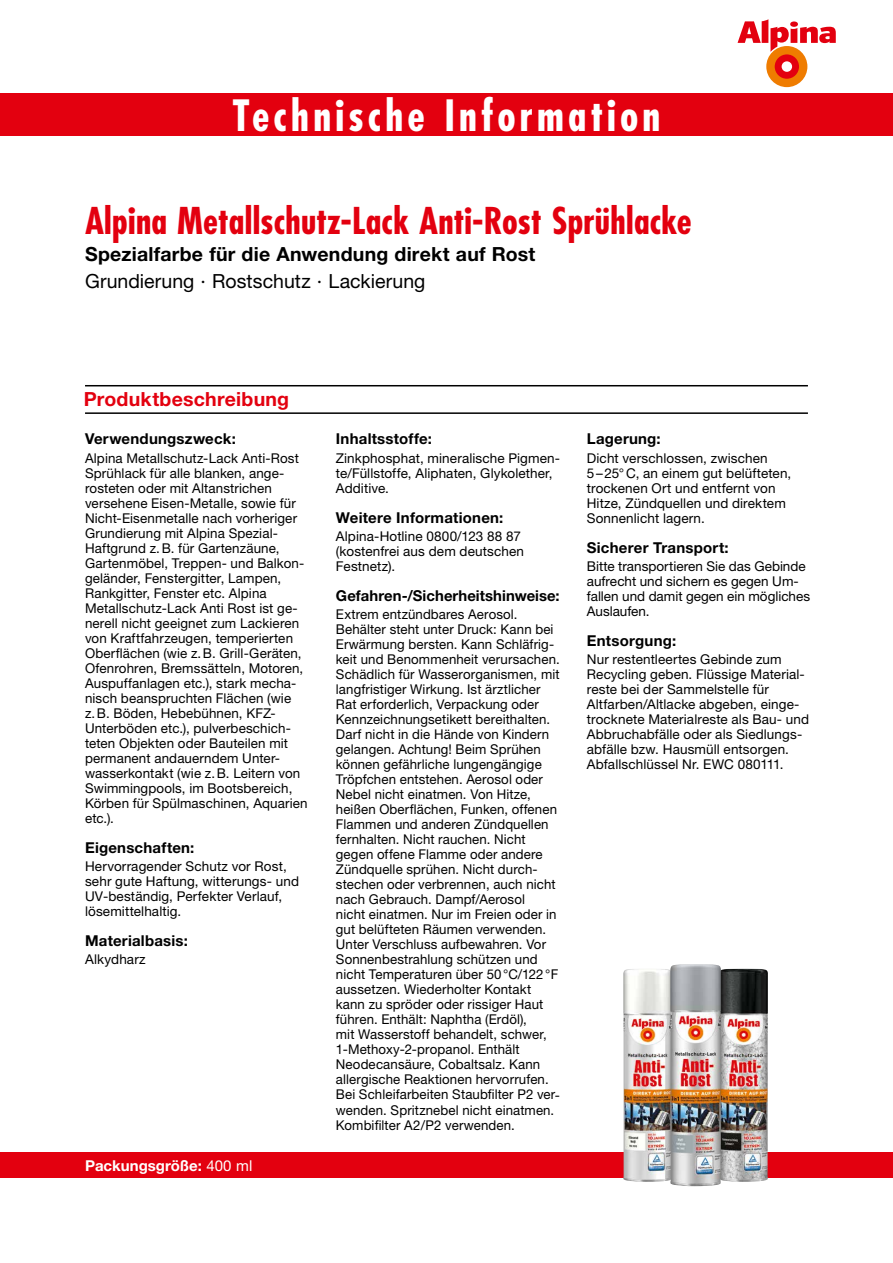
<style>
.page{position:relative;width:893px;height:1263px;background:#fff}
.page>*{position:absolute;margin:0;border:0;box-sizing:border-box;transform-origin:0 0}
.t1{font:700 condensed 42px "Futura Std";letter-spacing:.095em;color:#fff}
.t2{font:700 condensed 36px "Futura Std";letter-spacing:.005em;color:#e3000f}
.t3{font:700 19.5px "Helvetica Neue LT Std";letter-spacing:.01em;color:#000}
.t4{font:19.5px "Helvetica Neue LT Std";color:#000}
.t5{font:700 19.5px "Helvetica Neue LT Std";letter-spacing:.01em;color:#e3000f}
.t6{font:700 15px "Helvetica Neue LT Std";letter-spacing:.015em;color:#000}
.t7{font:700 15px "Helvetica Neue LT Std";color:#fff}
.t8{font:13.5px/15px "Helvetica Neue LT Std";letter-spacing:.01em;color:#000}
.s1{font-weight:400}
</style>
<div class="page">
<div style="left:0;top:94px;width:893px;height:42px;background:#e3000f"></div>
<div style="left:0;top:1152px;width:893px;height:26px;background:#e3000f"></div>
<div style="left:766px;top:46px;width:41px;height:41px;background:#ef7c00;border-radius:50%"></div>
<div style="left:775px;top:54px;width:24px;height:25px;background:#e3000f;border-radius:50%"></div>
<div style="left:782px;top:61px;width:10px;height:11px;background:#fff;border-radius:50%"></div>
<svg style="left:738px;top:19px;width:98px;height:33px"></svg>
<img style="left:623px;top:969px;width:47px;height:213px">
<img style="left:721px;top:968px;width:47px;height:214px">
<img style="left:670px;top:964px;width:51px;height:222px">
<hr style="left:85px;top:385px;width:723px;height:1px;background:#000">
<hr style="left:85px;top:412px;width:723px;height:2px;background:#000">
<h1 class="t1" style="left:233px;top:90px;width:429px">Technische Information</h1>
<h2 class="t2" style="left:85px;top:198px;width:608px">Alpina Metallschutz-Lack Anti-Rost Sprühlacke</h2>
<h3 class="t3" style="left:85px;top:242px;width:452px">Spezialfarbe für die Anwendung direkt auf Rost</h3>
<h3 class="t4" style="left:85px;top:270px;width:342px">Grundierung · Rostschutz · Lackierung</h3>
<h3 class="t5" style="left:84px;top:387px;width:207px">Produktbeschreibung</h3>
<p class="t6" style="left:85px;top:430px;width:152px">Verwendungszweck:</p>
<p class="t8" style="left:85px;top:450px;width:224px">Alpina Metallschutz-Lack Anti-Rost Sprühlack für alle blanken, ange&shy;rosteten oder mit Altanstrichen versehene Eisen-Metalle, sowie für Nicht-Eisenmetalle nach vorheriger Grundierung mit Alpina Spezial-Haftgrund z.B. für Gartenzäune, Gartenmöbel, Treppen- und Balkon&shy;geländer, Fenstergitter, Lampen, Rankgitter, Fenster etc. Alpina Metallschutz-Lack Anti Rost ist ge&shy;nerell nicht geeignet zum Lackieren von Kraftfahrzeugen, temperierten Oberflächen (wie z.B. Grill-Geräten, Ofenrohren, Bremssätteln, Motoren, Auspuffanlagen etc.), stark mecha&shy;nisch beanspruchten Flächen (wie z.B. Böden, Hebebühnen, KFZ-Unterböden etc.), pulverbeschich&shy;teten Objekten oder Bauteilen mit permanent andauerndem Unter&shy;wasserkontakt (wie z.B. Leitern von Swimmingpools, im Bootsbereich, Körben für Spülmaschinen, Aquarien etc.).</p>
<p class="t6" style="left:85px;top:838px;width:111px">Eigenschaften:</p>
<p class="t8" style="left:85px;top:858px;width:216px">Hervorragender Schutz vor Rost, sehr gute Haftung, witterungs- und<br>UV-beständig, Perfekter Verlauf, lösemittelhaltig.</p>
<p class="t6" style="left:85px;top:931px;width:104px">Materialbasis:</p>
<p class="t8" style="left:85px;top:952px;width:62px">Alkydharz</p>
<p class="t7" style="left:85px;top:1156px;width:169px">Packungsgröße: <span class="s1">400 ml</span></p>
<p class="t6" style="left:336px;top:430px;width:98px">Inhaltsstoffe:</p>
<p class="t8" style="left:336px;top:450px;width:226px">Zinkphosphat, mineralische Pigmen&shy;te/Füllstoffe, Aliphaten, Glykolether,<br>Additive.</p>
<p class="t6" style="left:336px;top:508px;width:169px">Weitere Informationen:</p>
<p class="t8" style="left:336px;top:528px;width:190px">Alpina-Hotline 0800/123 88 87 (kostenfrei aus dem deutschen<br>Festnetz).</p>
<p class="t6" style="left:336px;top:587px;width:225px">Gefahren-/Sicherheitshinweise:</p>
<p class="t8" style="left:336px;top:607px;width:225px">Extrem entzündbares Aerosol.<br>Behälter steht unter Druck: Kann bei Erwärmung bersten. Kann Schläfrig&shy;keit und Benommenheit verursachen.<br>Schädlich für Wasserorganismen, mit langfristiger Wirkung. Ist ärztlicher Rat erforderlich, Verpackung oder Kennzeichnungsetikett bereithalten.<br>Darf nicht in die Hände von Kindern gelangen. Achtung! Beim Sprühen können gefährliche lungengängige Tröpfchen entstehen. Aerosol oder Nebel nicht einatmen. Von Hitze, heißen Oberflächen, Funken, offenen Flammen und anderen Zündquellen fernhalten. Nicht rauchen. Nicht gegen offene Flamme oder andere Zündquelle sprühen. Nicht durch&shy;stechen oder verbrennen, auch nicht nach Gebrauch. Dampf/Aerosol<br>nicht einatmen. Nur im Freien oder in gut belüfteten Räumen verwenden.<br>Unter Verschluss aufbewahren. Vor Sonnenbestrahlung schützen und nicht Temperaturen über 50°C/122°F aussetzen. Wiederholter Kontakt kann zu spröder oder rissiger Haut führen. Enthält: Naphtha (Erdöl),<br>mit Wasserstoff behandelt, schwer, 1-Methoxy-2-propanol. Enthält Neodecansäure, Cobaltsalz. Kann allergische Reaktionen hervorrufen.<br>Bei Schleifarbeiten Staubfilter P2 ver&shy;wenden. Spritznebel nicht einatmen.<br>Kombifilter A2/P2 verwenden.</p>
<p class="t6" style="left:587px;top:430px;width:75px">Lagerung:</p>
<p class="t8" style="left:587px;top:450px;width:206px">Dicht verschlossen, zwischen<br>5–25°C, an einem gut belüfteten, trockenen Ort und entfernt von<br>Hitze, Zündquellen und direktem<br>Sonnenlicht lagern.</p>
<p class="t6" style="left:587px;top:538px;width:143px">Sicherer Transport:</p>
<p class="t8" style="left:587px;top:558px;width:225px">Bitte transportieren Sie das Gebinde aufrecht und sichern es gegen Um&shy;fallen und damit gegen ein mögliches<br>Auslaufen.</p>
<p class="t6" style="left:587px;top:631px;width:91px">Entsorgung:</p>
<p class="t8" style="left:587px;top:652px;width:224px">Nur restentleertes Gebinde zum Recycling geben. Flüssige Material&shy;reste bei der Sammelstelle für Altfarben/Altlacke abgeben, einge&shy;trocknete Materialreste als Bau- und Abbruchabfälle oder als Siedlungs&shy;abfälle bzw. Hausmüll entsorgen.<br>Abfallschlüssel Nr. EWC 080111.</p>
</div>
